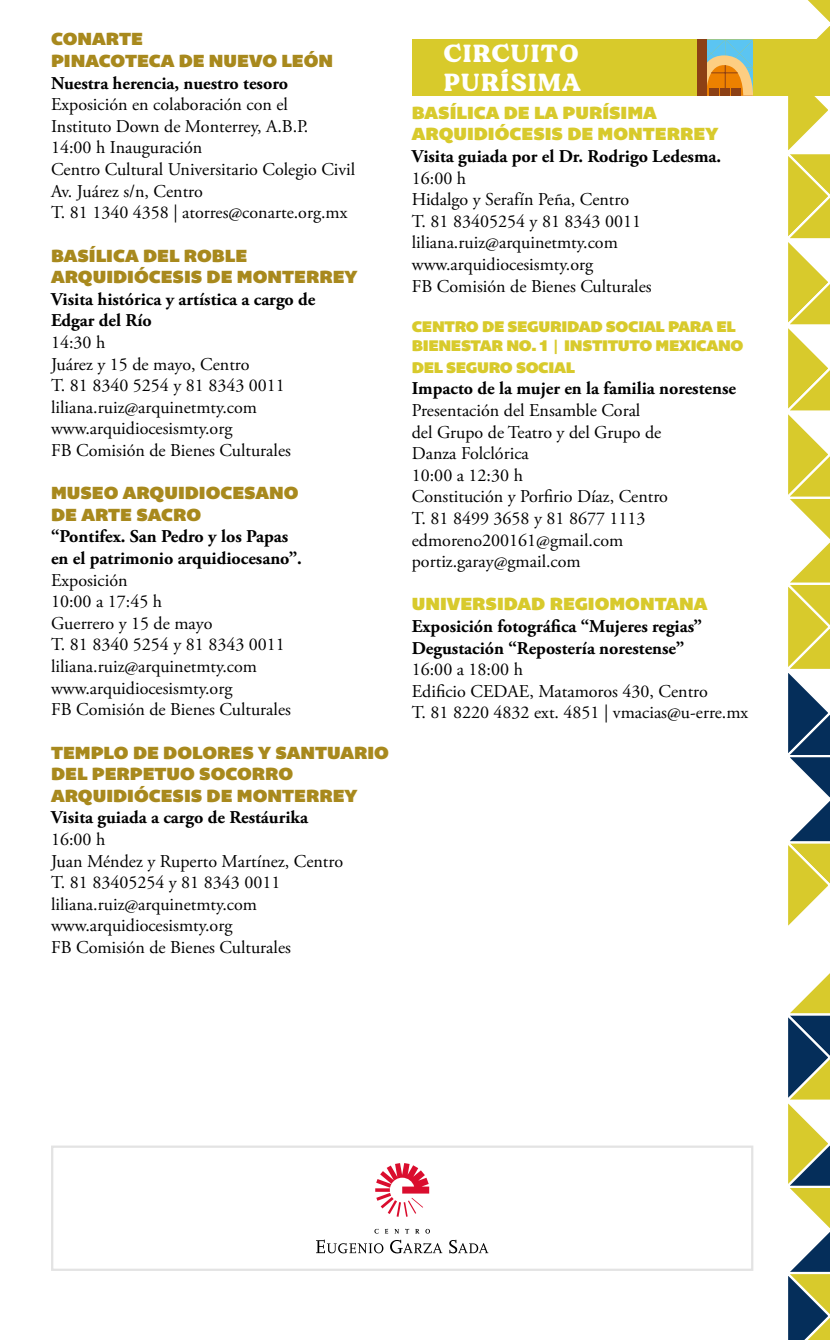
<style>
.page{position:relative;width:830px;height:1340px;background:#fff}
.page>*{position:absolute;margin:0;border:0;box-sizing:border-box;transform-origin:0 0}
.t1{font:24.75px/29.7px "MADE Dillan";letter-spacing:.05em;color:#fff}
.t2{font:18px/21.6px "Adobe Garamond Pro";color:#000}
.t3{font:700 18px/21.6px "Adobe Garamond Pro";color:#000}
.t4{font:18px/21.6px "Bemio";color:#a8891d}
.t5{font:18px/21.6px "Bemio";color:#d8ca2c}
.t6{font:15.75px/18.9px "Bemio";letter-spacing:-.02em;color:#d8ca2c}
</style>
<div class="page">
<div style="left:411px;top:39px;width:342px;height:57px;background:#d8ca2b"></div>
<svg style="left:697px;top:39px;width:56px;height:57px;background:#ab9a71"></svg>
<div style="left:720px;top:89px;width:9px;height:7px;background:#8c4015"></div>
<div style="left:709px;top:89px;width:9px;height:7px;background:#8c4015"></div>
<div style="left:731px;top:89px;width:9px;height:7px;background:#8c4015"></div>
<svg style="left:788px;top:0;width:42px;height:1339px"></svg>
<div style="left:753px;top:39px;width:76px;height:57px;background:#d8ca2c"></div>
<svg style="left:316px;top:1239px;width:67px;height:14px"></svg>
<svg style="left:390px;top:1239px;width:52px;height:14px"></svg>
<svg style="left:449px;top:1239px;width:39px;height:14px"></svg>
<svg style="left:374px;top:1228px;width:4px;height:5px"></svg>
<svg style="left:384px;top:1228px;width:4px;height:5px"></svg>
<svg style="left:394px;top:1229px;width:5px;height:4px"></svg>
<svg style="left:405px;top:1228px;width:4px;height:5px"></svg>
<svg style="left:415px;top:1229px;width:4px;height:4px"></svg>
<svg style="left:425px;top:1228px;width:5px;height:5px"></svg>
<svg style="left:375px;top:1163px;width:54px;height:53px"></svg>
<div style="left:51px;top:1145px;width:702px;height:125px;border:2px solid #e3e3e3"></div>
<p class="t4" style="left:51px;top:28px;width:283px">CONARTE<br>PINACOTECA DE NUEVO LEÓN</p>
<p class="t3" style="left:51px;top:72px;width:238px">Nuestra herencia, nuestro tesoro</p>
<p class="t2" style="left:51px;top:94px;width:306px">Exposición en colaboración con el<br>Instituto Down de Monterrey, A.B.P.<br>14:00 h Inauguración<br>Centro Cultural Universitario Colegio Civil Av. Juárez s/n, Centro<br>T. 81 1340 4358 | atorres@conarte.org.mx</p>
<p class="t4" style="left:51px;top:244px;width:308px">BASÍLICA DEL ROBLE<br>ARQUIDIÓCESIS DE MONTERREY</p>
<p class="t3" style="left:51px;top:288px;width:266px">Visita histórica y artística a cargo de<br>Edgar del Río</p>
<p class="t2" style="left:51px;top:332px;width:241px">14:30 h<br>Juárez y 15 de mayo, Centro<br>T. 81 8340 5254 y 81 8343 0011 liliana.ruiz@arquinetmty.com www.arquidiocesismty.org<br>FB Comisión de Bienes Culturales</p>
<p class="t4" style="left:51px;top:482px;width:249px">MUSEO ARQUIDIOCESANO<br>DE ARTE SACRO</p>
<p class="t3" style="left:51px;top:526px;width:252px">“Pontifex. San Pedro y los Papas en el patrimonio arquidiocesano”.</p>
<p class="t2" style="left:51px;top:570px;width:241px">Exposición<br>10:00 a 17:45 h<br>Guerrero y 15 de mayo<br>T. 81 8340 5254 y 81 8343 0011 liliana.ruiz@arquinetmty.com www.arquidiocesismty.org<br>FB Comisión de Bienes Culturales</p>
<p class="t4" style="left:51px;top:741px;width:339px">TEMPLO DE DOLORES Y SANTUARIO<br>DEL PERPETUO SOCORRO<br>ARQUIDIÓCESIS DE MONTERREY</p>
<p class="t3" style="left:51px;top:807px;width:258px">Visita guiada a cargo de Restáurika</p>
<p class="t2" style="left:51px;top:829px;width:293px">16:00 h<br>Juan Méndez y Ruperto Martínez, Centro<br>T. 81 83405254 y 81 8343 0011 liliana.ruiz@arquinetmty.com www.arquidiocesismty.org<br>FB Comisión de Bienes Culturales</p>
<h1 class="t1" style="left:443px;top:38px;width:139px">CIRCUITO<br>PURÍSIMA</h1>
<p class="t5" style="left:411px;top:102px;width:308px">BASÍLICA DE LA PURÍSIMA<br>ARQUIDIÓCESIS DE MONTERREY</p>
<p class="t3" style="left:411px;top:146px;width:311px">Visita guiada por el Dr. Rodrigo Ledesma.</p>
<p class="t2" style="left:411px;top:168px;width:241px">16:00 h<br>Hidalgo y Serafín Peña, Centro<br>T. 81 83405254 y 81 8343 0011 liliana.ruiz@arquinetmty.com www.arquidiocesismty.org<br>FB Comisión de Bienes Culturales</p>
<p class="t6" style="left:411px;top:317px;width:333px">CENTRO DE SEGURIDAD SOCIAL PARA EL<br>BIENESTAR NO. 1 | INSTITUTO MEXICANO</p>
<p class="t6" style="left:411px;top:358px;width:164px">DEL SEGURO SOCIAL</p>
<p class="t3" style="left:411px;top:378px;width:325px">Impacto de la mujer en la familia norestense</p>
<p class="t2" style="left:411px;top:400px;width:257px">Presentación del Ensamble Coral<br>del Grupo de Teatro y del Grupo de<br>Danza Folclórica<br>10:00 a 12:30 h<br>Constitución y Porfirio Díaz, Centro<br>T. 81 8499 3658 y 81 8677 1113 edmoreno200161@gmail.com portiz.garay@gmail.com</p>
<p class="t5" style="left:411px;top:593px;width:297px">UNIVERSIDAD REGIOMONTANA</p>
<p class="t3" style="left:411px;top:616px;width:291px">Exposición fotográfica “Mujeres regias”<br>Degustación “Repostería norestense”</p>
<p class="t2" style="left:411px;top:659px;width:338px">16:00 a 18:00 h<br>Edificio CEDAE, Matamoros 430, Centro<br>T. 81 8220 4832 ext. 4851 | vmacias@u-erre.mx</p>
</div>
